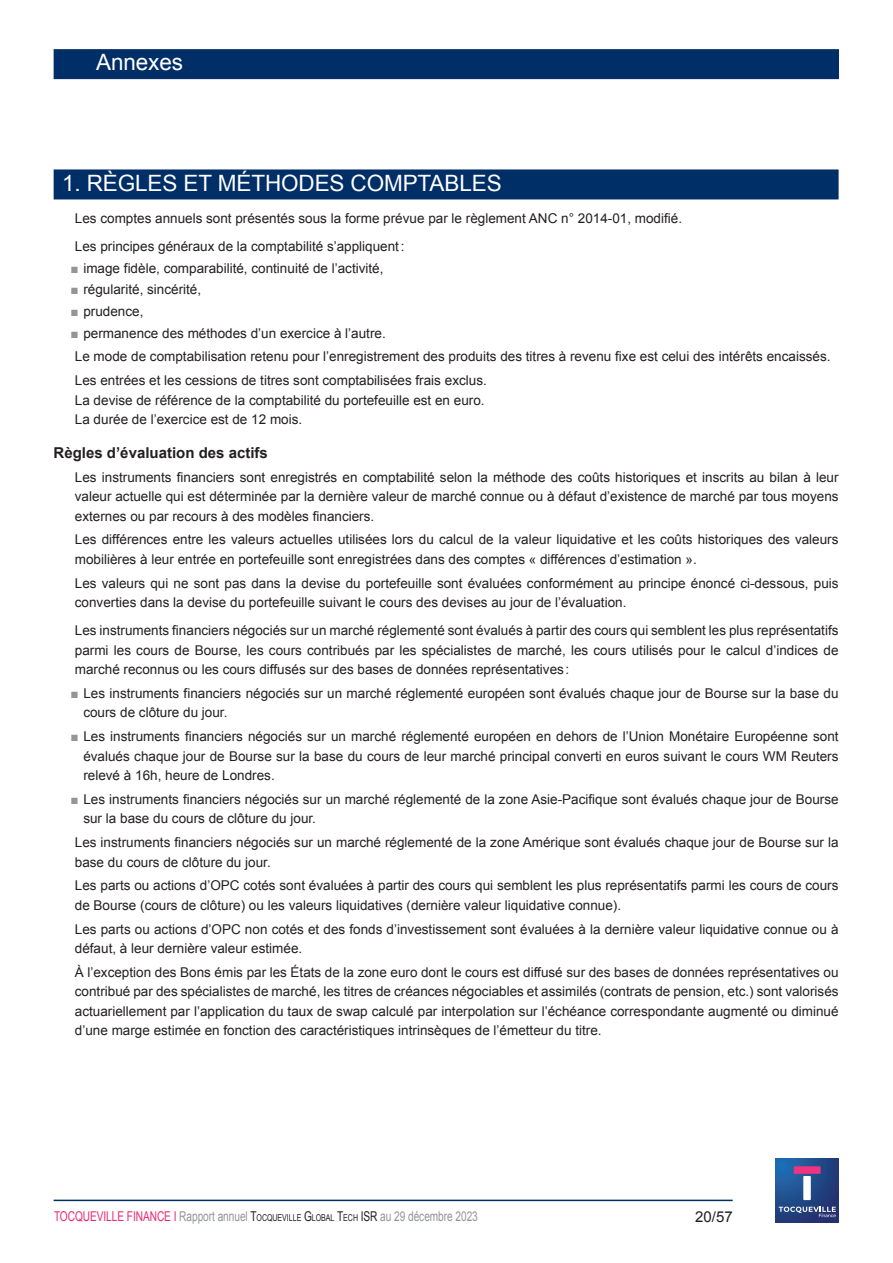
<style>
.page{position:relative;width:893px;height:1263px;background:#fff}
.page>*{position:absolute;margin:0;border:0;box-sizing:border-box;transform-origin:0 0}
.t1{font:22.5px "Arial";letter-spacing:-.005em;color:#fff}
.t2{font:700 15px "Arial";color:#231f20}
.t3{font:15px "Arial";color:#231f20}
.t4{font:13.5px/19.5px "Arial";color:#231f20}
.t5{font:13.5px "Arial";letter-spacing:-.005em;color:#939598;scale:.75 1}
.s1{color:#939598}
.s2{color:#e62b75}
.s3{color:#231f20}
.s4{font-size:9.45px;color:#231f20}
</style>
<div class="page">
<hr style="left:54px;top:1199px;width:679px;height:2px;background:#002e67">
<svg style="left:775px;top:1159px;width:64px;height:63px;background:#214a89"></svg>
<div style="left:803px;top:1176px;width:8px;height:24px;background:#fff"></div>
<div style="left:794px;top:1166px;width:27px;height:8px;background:#ee3380"></div>
<svg style="left:779px;top:1206px;width:57px;height:11px"></svg>
<div style="left:54px;top:49px;width:785px;height:30px;background:#002e67"></div>
<div style="left:54px;top:169px;width:785px;height:30px;background:#002e67"></div>
<h1 class="t1" style="left:96px;top:48px;width:88px">Annexes</h1>
<h1 class="t1" style="left:62px;top:168px;width:441px">1. RÈGLES ET MÉTHODES COMPTABLES</h1>
<p class="t4" style="left:75px;top:204px;width:609px;line-height:28px">Les comptes annuels sont présentés sous la forme prévue par le règlement ANC n° 2014-01, modifié.<br>Les principes généraux de la comptabilité s’appliquent:</p>
<p class="t4" style="left:71px;top:258px;width:314px"><span class="s1">■</span> image fidèle, comparabilité, continuité de l’activité,</p>
<p class="t4" style="left:71px;top:280px;width:132px"><span class="s1">■</span> régularité, sincérité,</p>
<p class="t4" style="left:71px;top:301px;width:74px"><span class="s1">■</span> prudence,</p>
<p class="t4" style="left:75px;top:321px;width:757px;line-height:23.7px;text-indent:-4px"><span class="s1">■</span> permanence des méthodes d’un exercice à l’autre.<br>Le mode de comptabilisation retenu pour l’enregistrement des produits des titres à revenu fixe est celui des intérêts encaissés.<br>Les entrées et les cessions de titres sont comptabilisées frais exclus.</p>
<p class="t4" style="left:75px;top:390px;width:411px">La devise de référence de la comptabilité du portefeuille est en euro.<br>La durée de l’exercice est de 12 mois.</p>
<p class="t2" style="left:54px;top:442px;width:216px">Règles d’évaluation des actifs</p>
<p class="t4" style="left:75px;top:467px;width:765px;text-align:justify">Les instruments financiers sont enregistrés en comptabilité selon la méthode des coûts historiques et inscrits au bilan à leur valeur actuelle qui est déterminée par la dernière valeur de marché connue ou à défaut d’existence de marché par tous moyens externes ou par recours à des modèles financiers.</p>
<p class="t4" style="left:75px;top:530px;width:765px">Les différences entre les valeurs actuelles utilisées lors du calcul de la valeur liquidative et les coûts historiques des valeurs mobilières à leur entrée en portefeuille sont enregistrées dans des comptes « différences d’estimation ».</p>
<p class="t4" style="left:75px;top:573px;width:765px">Les valeurs qui ne sont pas dans la devise du portefeuille sont évaluées conformément au principe énoncé ci-dessous, puis converties dans la devise du portefeuille suivant le cours des devises au jour de l’évaluation.</p>
<p class="t4" style="left:75px;top:621px;width:765px;text-align:justify">Les instruments financiers négociés sur un marché réglementé sont évalués à partir des cours qui semblent les plus représentatifs parmi les cours de Bourse, les cours contribués par les spécialistes de marché, les cours utilisés pour le calcul d’indices de marché reconnus ou les cours diffusés sur des bases de données représentatives :</p>
<p class="t4" style="left:83px;top:683px;width:757px;text-indent:-13px"><span class="s1">■</span> Les instruments financiers négociés sur un marché réglementé européen sont évalués chaque jour de Bourse sur la base du cours de clôture du jour.</p>
<p class="t4" style="left:83px;top:727px;width:757px;text-align:justify;text-indent:-13px"><span class="s1">■</span> Les instruments financiers négociés sur un marché réglementé européen en dehors de l’Union Monétaire Européenne sont évalués chaque jour de Bourse sur la base du cours de leur marché principal converti en euros suivant le cours WM Reuters relevé à 16h, heure de Londres.</p>
<p class="t4" style="left:83px;top:789px;width:757px;text-indent:-13px"><span class="s1">■</span> Les instruments financiers négociés sur un marché réglementé de la zone Asie-Pacifique sont évalués chaque jour de Bourse sur la base du cours de clôture du jour.</p>
<p class="t4" style="left:75px;top:833px;width:765px">Les instruments financiers négociés sur un marché réglementé de la zone Amérique sont évalués chaque jour de Bourse sur la base du cours de clôture du jour.</p>
<p class="t4" style="left:75px;top:876px;width:765px">Les parts ou actions d’OPC cotés sont évaluées à partir des cours qui semblent les plus représentatifs parmi les cours de cours de Bourse (cours de clôture) ou les valeurs liquidatives (dernière valeur liquidative connue).</p>
<p class="t4" style="left:75px;top:919px;width:765px">Les parts ou actions d’OPC non cotés et des fonds d’investissement sont évaluées à la dernière valeur liquidative connue ou à défaut, à leur dernière valeur estimée.</p>
<p class="t4" style="left:75px;top:962px;width:765px;text-align:justify">À l’exception des Bons émis par les États de la zone euro dont le cours est diffusé sur des bases de données représentatives ou contribué par des spécialistes de marché, les titres de créances négociables et assimilés (contrats de pension, etc.) sont valorisés actuariellement par l’application du taux de swap calculé par interpolation sur l’échéance correspondante augmenté ou diminué d’une marge estimée en fonction des caractéristiques intrinsèques de l’émetteur du titre.</p>
<p class="t5" style="left:54px;top:1207px;width:567px"><span class="s2">TOCQUEVILLE FINANCE І</span> Rapport annuel <span class="s3">T</span><span class="s4">OCQUEVILLE</span> <span class="s3">G</span><span class="s4">LOBAL</span> <span class="s3">T</span><span class="s4">ECH</span> <span class="s3">ISR</span> au 29 décembre 2023</p>
<p class="t3" style="left:695px;top:1207px;width:39px">20/57</p>
</div>
